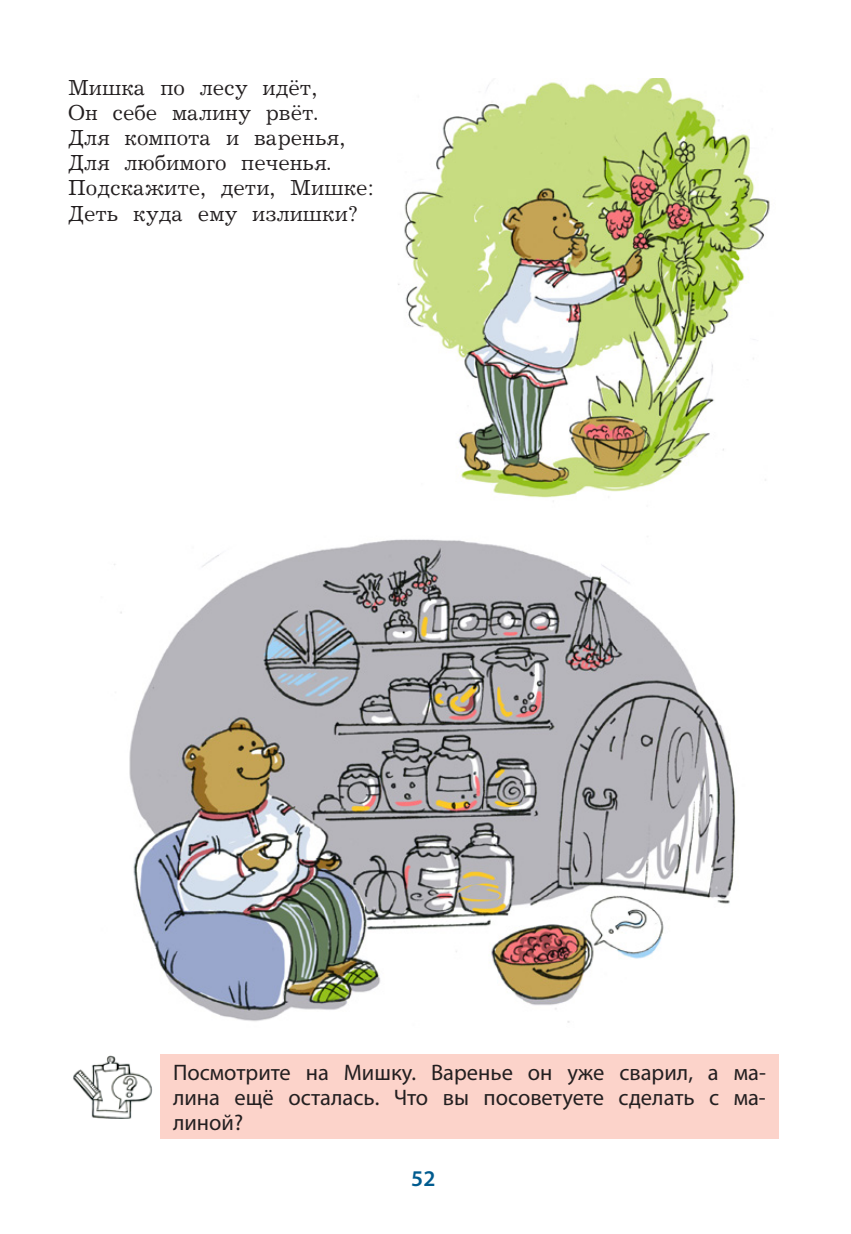
<style>
.page{position:relative;width:851px;height:1234px;background:#fff}
.page>*{position:absolute;margin:0;border:0;box-sizing:border-box;transform-origin:0 0}
.t1{font:22.5px/25.2px "Journal C";color:#231f20}
.t2{font:22.5px/25.2px "Myriad Pro";color:#231f20;text-align:justify}
.t3{font:600 22.5px "Myriad Pro";color:#005b8f}
</style>
<div class="page">
<img style="left:398px;top:78px;width:372px;height:420px">
<img style="left:114px;top:539px;width:622px;height:484px">
<div style="left:160px;top:1054px;width:618px;height:84px;background:#fcd3ca"></div>
<img style="left:73px;top:1055px;width:80px;height:63px">
<p class="t1" style="left:68px;top:75px;width:308px">Мишка по лесу идёт,<br>Он себе малину рвёт.<br>Для компота и варенья,<br>Для любимого печенья.<br>Подскажите, дети, Мишке:<br>Деть куда ему излишки?</p>
<p class="t2" style="left:173px;top:1059px;width:594px">Посмотрите на Мишку. Варенье он уже сварил, а ма&shy;лина ещё осталась. Что вы посоветуете сделать с ма&shy;линой?</p>
<p class="t3" style="left:411px;top:1163px;width:26px">52</p>
</div>
